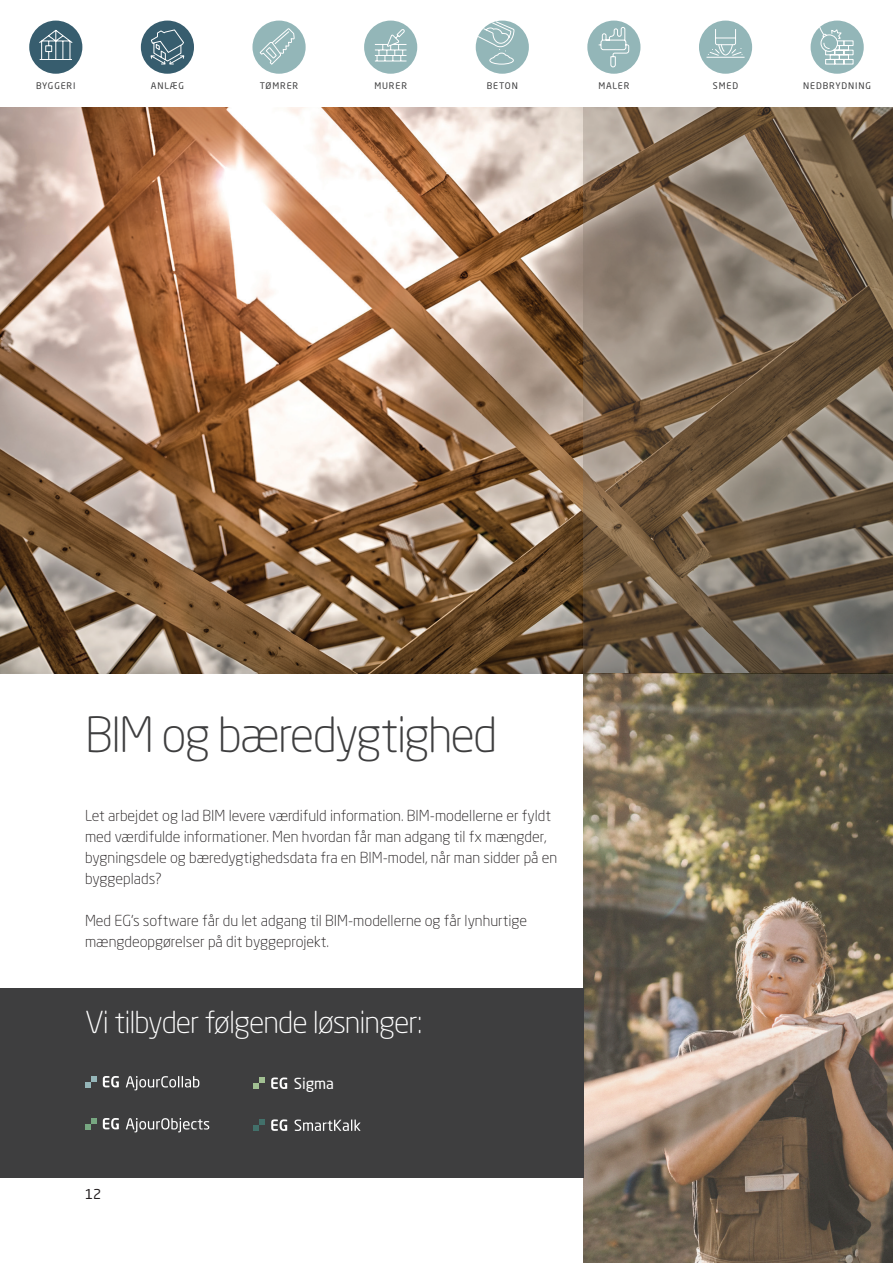
<style>
.page{position:relative;width:893px;height:1263px;background:#fff}
.page>*{position:absolute;margin:0;border:0;box-sizing:border-box;transform-origin:0 0}
.Overskrift_1{font:300 48px "Neo Sans Std";letter-spacing:-.04em;color:#3e3e3f}
.Overskrift_2{font:300 30px "Neo Sans Std";letter-spacing:-.035em;color:#fff}
.Brødtekst{font:300 15px/21px "Neo Sans Std";color:#231f20}
.t1{font:15px "Neo Sans Std";color:#fff}
.t2{font:13.5px "Neo Sans Std";color:#231f20}
.t3{font:9px "Neo Sans Std";letter-spacing:.1em;color:#3e3e3f}
</style>
<div class="page">
<img style="left:0;top:107px;width:584px;height:567px">
<svg style="left:584px;top:107px;width:309px;height:567px;background:#796855"></svg>
<img style="left:584px;top:674px;width:309px;height:589px">
<div style="left:0;top:989px;width:584px;height:189px;background:#3e3e3f"></div>
<svg style="left:253px;top:1078px;width:12px;height:11px"></svg>
<svg style="left:271px;top:1077px;width:16px;height:12px"></svg>
<svg style="left:85px;top:1076px;width:12px;height:11px"></svg>
<svg style="left:103px;top:1076px;width:16px;height:11px"></svg>
<svg style="left:126px;top:1076px;width:73px;height:14px"></svg>
<svg style="left:85px;top:1118px;width:12px;height:11px"></svg>
<svg style="left:103px;top:1118px;width:16px;height:11px"></svg>
<svg style="left:126px;top:1118px;width:83px;height:14px"></svg>
<svg style="left:253px;top:1119px;width:12px;height:12px"></svg>
<svg style="left:271px;top:1119px;width:16px;height:12px"></svg>
<svg style="left:294px;top:1119px;width:66px;height:12px"></svg>
<div style="left:587px;top:21px;width:53px;height:53px;background:#93b6b8;border-radius:50%"></div>
<svg style="left:598px;top:27px;width:32px;height:41px"></svg>
<div style="left:364px;top:21px;width:53px;height:53px;background:#93b6b8;border-radius:50%"></div>
<svg style="left:374px;top:29px;width:33px;height:33px"></svg>
<div style="left:29px;top:21px;width:53px;height:53px;background:#375d6e;border-radius:50%"></div>
<svg style="left:39px;top:29px;width:34px;height:31px"></svg>
<div style="left:141px;top:21px;width:53px;height:53px;background:#375d6e;border-radius:50%"></div>
<svg style="left:150px;top:29px;width:35px;height:36px"></svg>
<div style="left:811px;top:21px;width:53px;height:53px;background:#93b6b8;border-radius:50%"></div>
<svg style="left:818px;top:25px;width:36px;height:40px"></svg>
<div style="left:476px;top:21px;width:53px;height:53px;background:#93b6b8;border-radius:50%"></div>
<svg style="left:477px;top:20px;width:38px;height:45px"></svg>
<div style="left:252px;top:21px;width:54px;height:53px;background:#93b6b8;border-radius:50%"></div>
<svg style="left:259px;top:27px;width:36px;height:39px"></svg>
<div style="left:699px;top:21px;width:53px;height:53px;background:#93b6b8;border-radius:50%"></div>
<svg style="left:706px;top:28px;width:39px;height:30px"></svg>
<p class="t3" style="left:36px;top:80px;width:41px">BYGGERI</p>
<p class="t3" style="left:151px;top:80px;width:35px">ANLÆG</p>
<p class="t3" style="left:260px;top:80px;width:40px">TØMRER</p>
<p class="t3" style="left:374px;top:80px;width:34px">MURER</p>
<p class="t3" style="left:487px;top:80px;width:33px">BETON</p>
<p class="t3" style="left:598px;top:80px;width:33px">MALER</p>
<p class="t3" style="left:713px;top:80px;width:27px">SMED</p>
<p class="t3" style="left:803px;top:80px;width:69px">NEDBRYDNING</p>
<p class="Overskrift_1" style="left:85px;top:706px;width:414px">BIM og bæredygtighed</p>
<p class="Brødtekst" style="left:85px;top:804px;width:474px">Let arbejdet og lad BIM levere værdifuld information. BIM-modellerne er fyldt med værdifulde informationer. Men hvordan får man adgang til fx mængder, bygningsdele og bæredygtighedsdata fra en BIM-model, når man sidder på en byggeplads?</p>
<p class="Brødtekst" style="left:85px;top:909px;width:444px">Med EG’s software får du let adgang til BIM-modellerne og får lynhurtige mængdeopgørelser på dit byggeprojekt.</p>
<p class="Overskrift_2" style="left:85px;top:1004px;width:339px">Vi tilbyder følgende løsninger:</p>
<p class="t2" style="left:85px;top:1185px;width:18px">12</p>
<p class="t1" style="left:294px;top:1074px;width:42px">Sigma</p>
</div>
